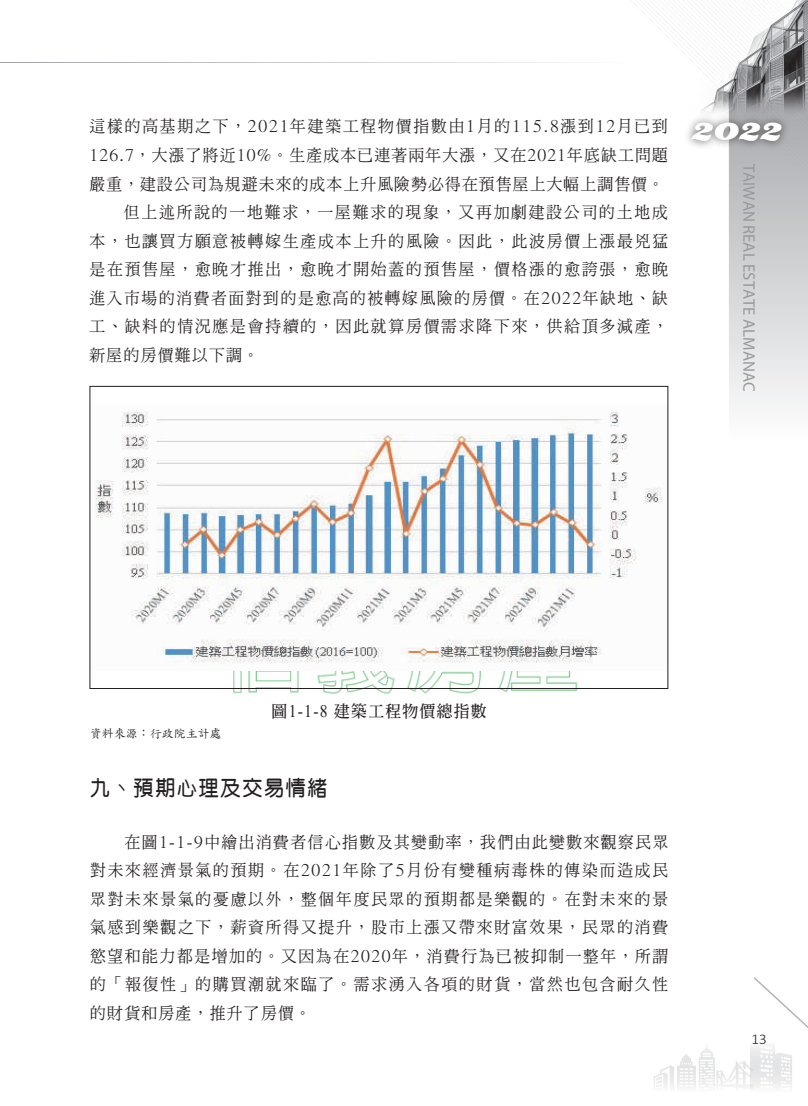
<style>
.page{position:relative;width:808px;height:1106px;background:#fff}
.page>*{position:absolute;margin:0;border:0;box-sizing:border-box;transform-origin:0 0}
.t1{font:42px "Creampuff";color:#fff}
.t2{font:21px "DF Yuan Bd HKP BF";letter-spacing:.09em;color:#231f20;scale:.95 1}
.t3{font:16.65px "Myriad Pro";color:#97999c}
.t4{font:16.5px/28.5px "DF Ming Md HKP BF";letter-spacing:.12em;color:#231f20;text-align:justify;scale:.95 1}
.t5{font:16.5px "DF Ming Md HKP BF";letter-spacing:.085em;color:#231f20;scale:.95 1}
.t6{font:16.5px "DF Ming Md HKP BF";letter-spacing:.08em;color:#231f20;scale:.95 1}
.t7{font:16.5px "DF Ming Bd HKP BF";letter-spacing:.09em;color:#231f20;scale:.95 1}
.t8{font:16.5px "DF Ming Md HKP BF";letter-spacing:.09em;color:#231f20;scale:.95 1}
.t9{font:300 15px "Calibri";color:#231f20}
.t10{font:12px "DF Kai Shu Md HKP BF";color:#231f20}
</style>
<div class="page">
<img style="left:233px;top:671px;width:345px;height:23px">
<svg style="left:654px;top:977px;width:154px;height:112px"></svg>
<svg style="left:642px;top:0;width:166px;height:443px"></svg>
<img style="left:95px;top:404px;width:571px;height:259px">
<div style="left:90px;top:386px;width:578px;height:303px;border:1px solid #231f20"></div>
<p class="t4" style="left:90px;top:113px;width:610px">這樣的高基期之下，2021年建築工程物價指數由1月的115.8漲到12月已到</p>
<p class="t5" style="left:90px;top:147px;width:610px">126.7，大漲了將近10%。生產成本已連著兩年大漲，又在2021年底缺工問題</p>
<p class="t6" style="left:90px;top:175px;width:606px">嚴重，建設公司為規避未來的成本上升風險勢必得在預售屋上大幅上調售價。</p>
<p class="t4" style="left:124px;top:198px;width:574px">但上述所說的一地難求，一屋難求的現象，又再加劇建設公司的土地成</p>
<p class="t4" style="left:90px;top:227px;width:610px">本，也讓買方願意被轉嫁生產成本上升的風險。因此，此波房價上漲最兇猛</p>
<p class="t4" style="left:90px;top:255px;width:610px">是在預售屋，愈晚才推出，愈晚才開始蓋的預售屋，價格漲的愈誇張，愈晚</p>
<p class="t4" style="left:90px;top:284px;width:610px">進入市場的消費者面對到的是愈高的被轉嫁風險的房價。在2022年缺地、缺</p>
<p class="t4" style="left:90px;top:312px;width:610px">工、缺料的情況應是會持續的，因此就算房價需求降下來，供給頂多減產，</p>
<p class="t8" style="left:90px;top:346px;width:180px">新屋的房價難以下調。</p>
<h1 class="t1" style="left:690px;top:105px;width:94px">2022</h1>
<p class="t3" style="left:759px;top:164px;width:229px;rotate:90deg">TAIWAN REAL ESTATE ALMANAC</p>
<p class="t10" style="left:90px;top:727px;width:134px">資料來源：行政院主計處</p>
<p class="t7" style="left:272px;top:703px;width:228px">圖1-1-8 建築工程物價總指數</p>
<p class="t2" style="left:90px;top:777px;width:251px">九、預期心理及交易情緒</p>
<p class="t4" style="left:90px;top:828px;width:610px;text-indent:34px">在圖1-1-9中繪出消費者信心指數及其變動率，我們由此變數來觀察民眾對未來經濟景氣的預期。在2021年除了5月份有變種病毒株的傳染而造成民眾對未來景氣的憂慮以外，整個年度民眾的預期都是樂觀的。在對未來的景氣感到樂觀之下，薪資所得又提升，股市上漲又帶來財富效果，民眾的消費慾望和能力都是增加的。又因為在2020年，消費行為已被抑制一整年，所謂的「報復性」的購買潮就來臨了。需求湧入各項的財貨，當然也包含耐久性的財貨和房產，推升了房價。</p>
<p class="t9" style="left:751px;top:1030px;width:17px">13</p>
</div>
